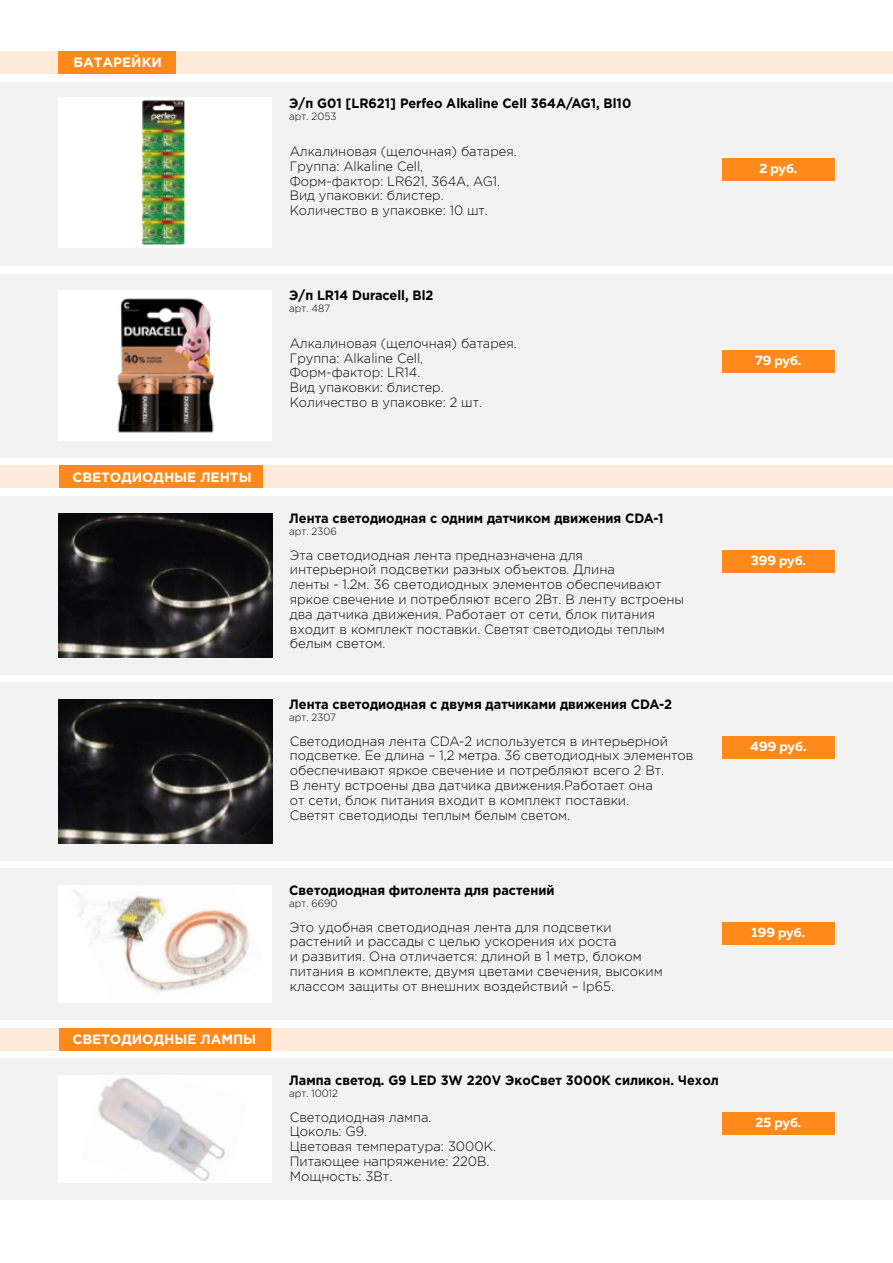
<style>
.page{position:relative;width:893px;height:1263px;background:#fff}
.page>*{position:absolute;margin:0;border:0;box-sizing:border-box;transform-origin:0 0}
.t1{font:300 13.5px/14.9px "Gotham Pro";color:#000}
.t2{font:700 13.5px "Gotham Pro";color:#000;scale:.94 1}
.t3{font:300 13.5px/14.9px "Gotham Pro";color:#000;scale:.95 1}
.t4{font:700 13.5px "Gotham Pro";color:#fff}
.t5{font:700 13.5px "Muller";color:#fff}
.t6{font:300 10.5px "Gotham Pro";color:#000;scale:.94 1}
</style>
<div class="page">
<div style="left:0;top:465px;width:893px;height:23px;background:#ffebd9"></div>
<div style="left:59px;top:465px;width:203px;height:23px;background:#ff8a1b"></div>
<div style="left:0;top:496px;width:893px;height:178px;background:#f2f2f2"></div>
<div style="left:722px;top:550px;width:113px;height:23px;background:#ff8a1b"></div>
<img style="left:59px;top:513px;width:213px;height:144px">
<div style="left:0;top:682px;width:893px;height:178px;background:#f2f2f2"></div>
<div style="left:722px;top:736px;width:113px;height:23px;background:#ff8a1b"></div>
<img style="left:59px;top:699px;width:213px;height:144px">
<div style="left:0;top:868px;width:893px;height:152px;background:#f2f2f2"></div>
<div style="left:722px;top:922px;width:113px;height:23px;background:#ff8a1b"></div>
<div style="left:59px;top:885px;width:213px;height:117px;background:#fff"></div>
<img style="left:72px;top:888px;width:178px;height:104px">
<div style="left:0;top:82px;width:893px;height:184px;background:#f2f2f2"></div>
<div style="left:722px;top:158px;width:113px;height:23px;background:#ff8a1b"></div>
<div style="left:59px;top:97px;width:213px;height:151px;background:#fff"></div>
<img style="left:141px;top:101px;width:45px;height:143px">
<div style="left:0;top:274px;width:893px;height:183px;background:#f2f2f2"></div>
<div style="left:722px;top:350px;width:113px;height:23px;background:#ff8a1b"></div>
<div style="left:59px;top:290px;width:213px;height:151px;background:#fff"></div>
<img style="left:117px;top:298px;width:98px;height:135px">
<div style="left:0;top:51px;width:893px;height:23px;background:#ffebd9"></div>
<div style="left:59px;top:51px;width:117px;height:23px;background:#ff8a1b"></div>
<div style="left:0;top:1027px;width:893px;height:23px;background:#ffebd9"></div>
<div style="left:59px;top:1027px;width:211px;height:23px;background:#ff8a1b"></div>
<div style="left:0;top:1058px;width:893px;height:142px;background:#f2f2f2"></div>
<div style="left:722px;top:1112px;width:113px;height:23px;background:#ff8a1b"></div>
<div style="left:59px;top:1075px;width:213px;height:107px;background:#fff"></div>
<img style="left:98px;top:1077px;width:127px;height:104px">
<p class="t4" style="left:74px;top:57px;width:90px">БАТАРЕЙКИ</p>
<p class="t4" style="left:72px;top:472px;width:181px">СВЕТОДИОДНЫЕ ЛЕНТЫ</p>
<p class="t4" style="left:72px;top:1034px;width:185px">СВЕТОДИОДНЫЕ ЛАМПЫ</p>
<p class="t2" style="left:289px;top:98px;width:365px">Э/п G01 [LR621] Perfeo Alkaline Cell 364A/AG1, Bl10</p>
<p class="t6" style="left:289px;top:113px;width:52px">арт. 2053</p>
<p class="t3" style="left:290px;top:145px;width:240px">Алкалиновая (щелочная) батарея.<br>Группа: Alkaline Cell,<br>Форм-фактор: LR621, 364A, AG1.<br>Вид упаковки: блистер.<br>Количество в упаковке: 10 шт.</p>
<p class="t2" style="left:289px;top:290px;width:155px">Э/п LR14 Duracell, Bl2</p>
<p class="t6" style="left:289px;top:305px;width:45px">арт. 487</p>
<p class="t3" style="left:290px;top:336px;width:240px">Алкалиновая (щелочная) батарея.<br>Группа: Alkaline Cell,<br>Форм-фактор: LR14.<br>Вид упаковки: блистер.<br>Количество в упаковке: 2 шт.</p>
<p class="t5" style="left:759px;top:162px;width:39px">2 руб.</p>
<p class="t5" style="left:755px;top:354px;width:48px">79 руб.</p>
<p class="t2" style="left:289px;top:513px;width:400px">Лента светодиодная с одним датчиком движения CDA-1</p>
<p class="t6" style="left:289px;top:527px;width:52px">арт. 2306</p>
<p class="t1" style="left:290px;top:548px;width:396px">Эта светодиодная лента предназначена для<br>интерьерной подсветки разных объектов. Длина<br>ленты - 1.2м. 36 светодиодных элементов обеспечивают яркое свечение и потребляют всего 2Вт. В ленту встроены два датчика движения. Работает от сети, блок питания входит в комплект поставки. Светят светодиоды теплым белым светом.</p>
<p class="t5" style="left:751px;top:554px;width:57px">399 руб.</p>
<p class="t2" style="left:289px;top:699px;width:409px">Лента светодиодная с двумя датчиками движения CDA-2</p>
<p class="t6" style="left:289px;top:713px;width:51px">арт. 2307</p>
<p class="t1" style="left:290px;top:734px;width:405px">Светодиодная лента CDA-2 используется в интерьерной подсветке. Ее длина – 1,2 метра. 36 светодиодных элементов обеспечивают яркое свечение и потребляют всего 2 Вт.<br>В ленту встроены два датчика движения.Работает она<br>от сети, блок питания входит в комплект поставки.<br>Светят светодиоды теплым белым светом.</p>
<p class="t5" style="left:750px;top:740px;width:58px">499 руб.</p>
<p class="t2" style="left:289px;top:885px;width:284px">Светодиодная фитолента для растений</p>
<p class="t6" style="left:289px;top:899px;width:53px">арт. 6690</p>
<p class="t1" style="left:290px;top:920px;width:374px">Это удобная светодиодная лента для подсветки растений и рассады с целью ускорения их роста<br>и развития. Она отличается: длиной в 1 метр, блоком питания в комплекте, двумя цветами свечения, высоким классом защиты от внешних воздействий – Ip65.</p>
<p class="t5" style="left:752px;top:926px;width:55px">199 руб.</p>
<p class="t2" style="left:289px;top:1075px;width:458px">Лампа светод. G9 LED 3W 220V ЭкоСвет 3000K силикон. Чехол</p>
<p class="t6" style="left:289px;top:1089px;width:53px">арт. 10012</p>
<p class="t1" style="left:290px;top:1110px;width:208px">Светодиодная лампа.<br>Цоколь: G9.<br>Цветовая температура: 3000К.<br>Питающее напряжение: 220В.<br>Мощность: 3Вт.</p>
<p class="t5" style="left:755px;top:1116px;width:47px">25 руб.</p>
</div>
